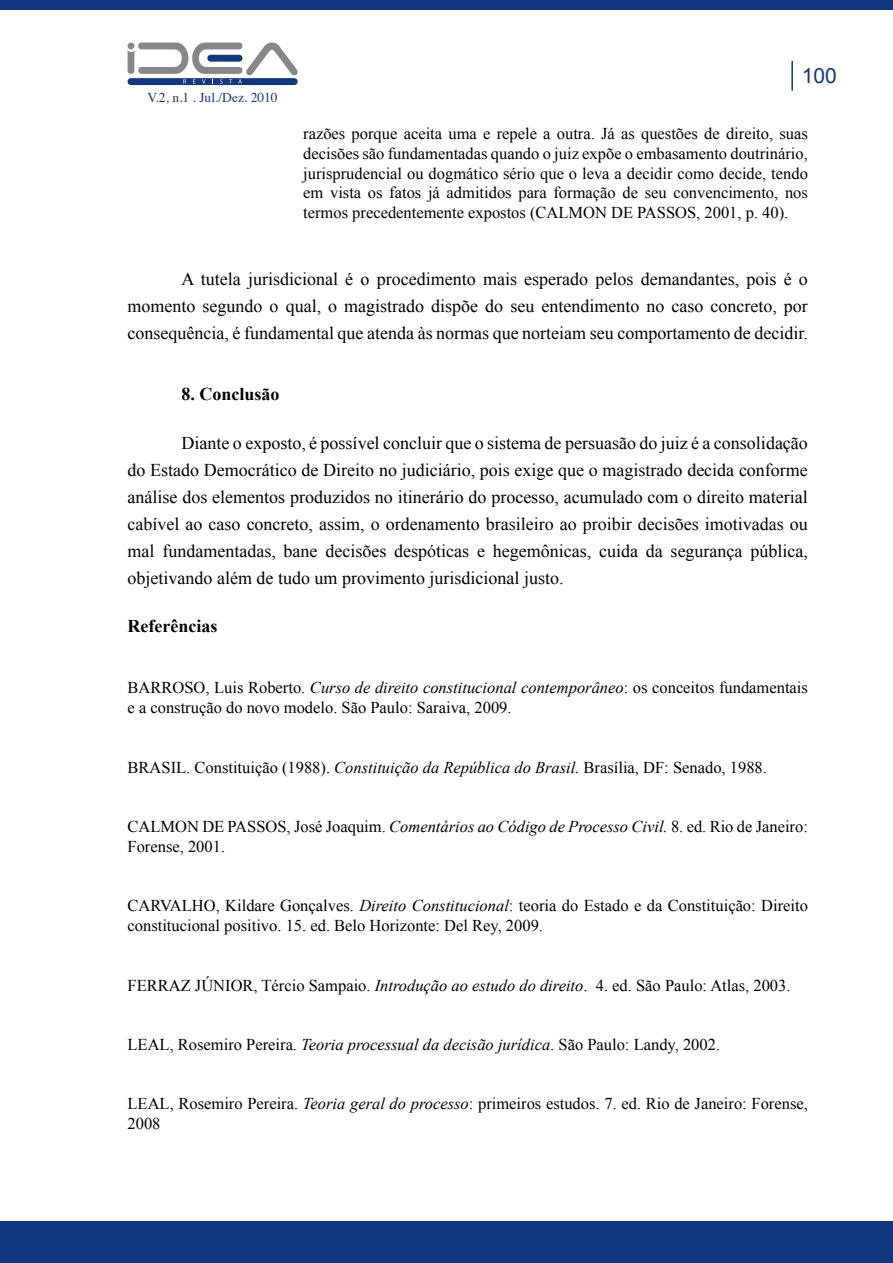
<style>
.page{position:relative;width:893px;height:1263px;background:#fff}
.page>*{position:absolute;margin:0;border:0;box-sizing:border-box;transform-origin:0 0}
.t1{font:21px "Arial";color:#14387f}
.t2{font:18px/27px "Times New Roman";color:#000;text-align:justify}
.t3{font:700 18px "Times New Roman";color:#000}
.t4{font:16.5px/19.8px "Times New Roman";color:#000}
.t5{font:13.5px "Times";color:#14387f}
.s1{font-style:italic}
</style>
<div class="page">
<svg style="left:128px;top:43px;width:170px;height:42px"></svg>
<hr style="left:791px;top:61px;width:2px;height:30px;background:#14387f">
<div style="left:0;top:1221px;width:893px;height:42px;background:#14387f"></div>
<div style="left:0;top:0;width:893px;height:10px;background:#14387f"></div>
<p class="t5" style="left:147px;top:84px;width:132px">V.2, n.1 . Jul./Dez. 2010</p>
<p class="t1" style="left:802px;top:62px;width:37px">100</p>
<p class="t4" style="left:303px;top:123px;width:506px;text-align:justify">razões porque aceita uma e repele a outra. Já as questões de direito, suas decisões são fundamentadas quando o juiz expõe o embasamento doutrinário, jurisprudencial ou dogmático sério que o leva a decidir como decide, tendo em vista os fatos já admitidos para formação de seu convencimento, nos termos precedentemente expostos (CALMON DE PASSOS, 2001, p. 40).</p>
<p class="t2" style="left:128px;top:265px;width:682px;text-indent:54px">A tutela jurisdicional é o procedimento mais esperado pelos demandantes, pois é o momento segundo o qual, o magistrado dispõe do seu entendimento no caso concreto, por consequência, é fundamental que atenda às normas que norteiam seu comportamento de decidir.</p>
<p class="t3" style="left:182px;top:382px;width:100px">8. Conclusão</p>
<p class="t2" style="left:128px;top:429px;width:682px;text-indent:54px">Diante o exposto, é possível concluir que o sistema de persuasão do juiz é a consolidação do Estado Democrático de Direito no judiciário, pois exige que o magistrado decida conforme análise dos elementos produzidos no itinerário do processo, acumulado com o direito material cabível ao caso concreto, assim, o ordenamento brasileiro ao proibir decisões imotivadas ou mal fundamentadas, bane decisões despóticas e hegemônicas, cuida da segurança pública, objetivando além de tudo um provimento jurisdicional justo.</p>
<p class="t3" style="left:128px;top:614px;width:91px">Referências</p>
<p class="t4" style="left:128px;top:678px;width:682px;text-indent:78px">, Luis Roberto. <span class="s1">Curso de direito constitucional contemporâneo</span>: os conceitos fundamentais e a construção do novo modelo. São Paulo: Saraiva, 2009.</p>
<p class="t4" style="left:128px;top:678px;width:24px">Barroso</p>
<p class="t4" style="left:128px;top:757px;width:641px">BRASIL. Constituição (1988). <span class="s1">Constituição da República do Brasil.</span> Brasília, DF: Senado, 1988.</p>
<p class="t4" style="left:128px;top:816px;width:682px">CALMON DE PASSOS, José Joaquim. <span class="s1">Comentários ao Código de Processo Civil.</span> 8. ed. Rio de Janeiro:<br>Forense, 2001.</p>
<p class="t4" style="left:128px;top:896px;width:682px;text-indent:88px">, Kildare Gonçalves. <span class="s1">Direito Constitucional</span>: teoria do Estado e da Constituição: Direito constitucional positivo. 15. ed. Belo Horizonte: Del Rey, 2009.</p>
<p class="t4" style="left:128px;top:896px;width:23px">Carvalho</p>
<p class="t4" style="left:128px;top:975px;width:665px">FERRAZ JÚNIOR, Tércio Sampaio. <span class="s1">Introdução ao estudo do direito</span>. 4. ed. São Paulo: Atlas, 2003.</p>
<p class="t4" style="left:128px;top:1034px;width:22px">Leal</p>
<p class="t4" style="left:170px;top:1034px;width:552px">, Rosemiro Pereira. <span class="s1">Teoria processual da decisão jurídica</span>. São Paulo: Landy, 2002.</p>
<p class="t4" style="left:128px;top:1094px;width:22px">Leal</p>
<p class="t4" style="left:170px;top:1094px;width:640px">, Rosemiro Pereira. <span class="s1">Teoria geral do processo</span>: primeiros estudos. 7. ed. Rio de Janeiro: Forense,</p>
<p class="t4" style="left:128px;top:1113px;width:34px">2008</p>
</div>
